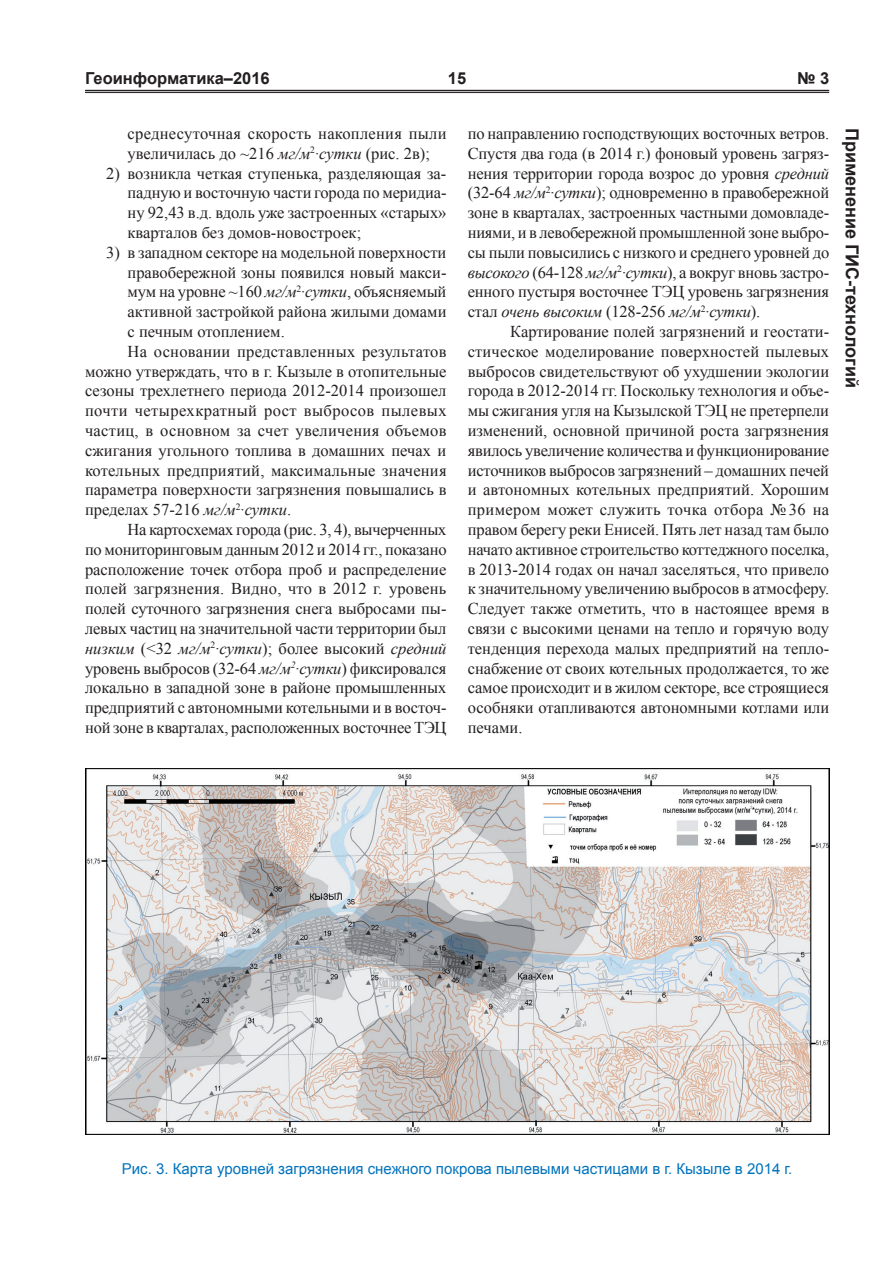
<style>
.page{position:relative;width:893px;height:1263px;background:#fff}
.page>*{position:absolute;margin:0;border:0;box-sizing:border-box;transform-origin:0 0}
.t1{font:700 18px "Arial";color:#231f20}
.t2{font:16.5px/19.8px "Times New Roman";color:#231f20;text-align:justify}
.t3{font:italic 16.5px "Times New Roman";color:#231f20}
.t4{font:16.5px "Times New Roman";letter-spacing:.02em;color:#231f20}
.t5{font:16.5px "Times New Roman";letter-spacing:.025em;color:#231f20}
.t6{font:700 16.5px "Arial";color:#231f20}
.t7{font:15px "Arial";color:#0073bd}
.s1{font-style:italic}
.s2{font-style:normal}
</style>
<div class="page">
<hr style="left:85px;top:90px;width:744px;height:1px;background:#231f20">
<hr style="left:85px;top:92px;width:744px;height:1px;background:#231f20">
<img style="left:85px;top:768px;width:744px;height:367px">
<p class="t6" style="left:85px;top:68px;width:186px">Геоинформатика–2016</p>
<p class="t6" style="left:448px;top:68px;width:20px">15</p>
<p class="t6" style="left:797px;top:68px;width:34px">№ 3</p>
<p class="t2" style="left:128px;top:123px;width:320px">среднесуточная скорость накопления пыли увеличилась до ~216 <span class="s1">мг/м</span><sup>2</sup><span class="s1">∙сутки</span> (рис. 2в);</p>
<p class="t2" style="left:128px;top:163px;width:320px;text-indent:-21px">2) возникла четкая ступенька, разделяющая за&shy;падную и восточную части города по меридиа&shy;ну 92,43 в.д. вдоль уже застроенных «старых» кварталов без домов-новостроек;</p>
<p class="t2" style="left:106px;top:242px;width:342px">3) в западном секторе на модельной поверхности</p>
<p class="t2" style="left:128px;top:262px;width:320px">правобережной зоны появился новый макси-</p>
<p class="t2" style="left:128px;top:282px;width:320px">мум на уровне ~160 <span class="s1">мг/м</span><sup>2</sup><span class="s1">∙сутки</span>, объясняемый</p>
<p class="t2" style="left:128px;top:302px;width:320px">активной застройкой района жилыми домами</p>
<p class="t2" style="left:128px;top:321px;width:159px">с печным отоплением.</p>
<p class="t2" style="left:128px;top:341px;width:320px">На основании представленных результатов</p>
<p class="t2" style="left:85px;top:361px;width:363px">можно утверждать, что в г. Кызыле в отопительные</p>
<p class="t2" style="left:85px;top:381px;width:363px">сезоны трехлетнего периода 2012-2014 произошел</p>
<p class="t5" style="left:85px;top:400px;width:363px">почти четырехкратный рост выбросов пылевых</p>
<p class="t4" style="left:85px;top:419px;width:363px">частиц, в основном за счет увеличения объемов</p>
<p class="t2" style="left:85px;top:440px;width:363px">сжигания угольного топлива в домашних печах и</p>
<p class="t2" style="left:85px;top:460px;width:363px">котельных предприятий, максимальные значения</p>
<p class="t2" style="left:85px;top:480px;width:363px">параметра поверхности загрязнения повышались в</p>
<p class="t2" style="left:85px;top:500px;width:208px">пределах 57-216 <span class="s1">мг/м</span><sup>2</sup><span class="s1">∙сутки</span>.</p>
<p class="t2" style="left:128px;top:519px;width:320px">На картосхемах города (рис. 3, 4), вычерченных</p>
<p class="t2" style="left:85px;top:539px;width:363px">по мониторинговым данным 2012 и 2014 гг., показано</p>
<p class="t2" style="left:85px;top:559px;width:363px">расположение точек отбора проб и распределение</p>
<p class="t2" style="left:85px;top:579px;width:363px">полей загрязнения. Видно, что в 2012 г. уровень</p>
<p class="t2" style="left:85px;top:599px;width:363px">полей суточного загрязнения снега выбросами пы-</p>
<p class="t2" style="left:85px;top:618px;width:363px">левых частиц на значительной части территории был</p>
<p class="t3" style="left:85px;top:637px;width:363px">низким <span class="s2">(&lt;32</span> мг/м<sup>2</sup>∙сутки<span class="s2">); более высокий</span> средний</p>
<p class="t2" style="left:85px;top:658px;width:363px">уровень выбросов (32-64 <span class="s1">мг/м</span><sup>2</sup><span class="s1">∙сутки</span>) фиксировался</p>
<p class="t2" style="left:85px;top:678px;width:363px">локально в западной зоне в районе промышленных</p>
<p class="t2" style="left:85px;top:698px;width:363px">предприятий с автономными котельными и в восточ-</p>
<p class="t2" style="left:85px;top:717px;width:363px">ной зоне в кварталах, расположенных восточнее ТЭЦ</p>
<p class="t2" style="left:468px;top:123px;width:363px">по направлению господствующих восточных ветров.<br>Спустя два года (в 2014 г.) фоновый уровень загряз&shy;нения территории города возрос до уровня <span class="s1">средний </span>(32-64 <span class="s1">мг/м</span><sup>2</sup><span class="s1">∙сутки</span>); одновременно в правобережной зоне в кварталах, застроенных частными домовладе&shy;ниями, и в левобережной промышленной зоне выбро&shy;сы пыли повысились с низкого и среднего уровней до <span class="s1">высокого</span> (64-128 <span class="s1">мг/м</span><sup>2</sup><span class="s1">∙сутки</span>), а вокруг вновь застро&shy;енного пустыря восточнее ТЭЦ уровень загрязнения стал <span class="s1">очень высоким</span> (128-256 <span class="s1">мг/м</span><sup>2</sup><span class="s1">∙сутки</span>).</p>
<p class="t2" style="left:468px;top:321px;width:363px;text-indent:43px">Картирование полей загрязнений и геостати&shy;стическое моделирование поверхностей пылевых выбросов свидетельствуют об ухудшении экологии города в 2012-2014 гг. Поскольку технология и объе&shy;мы сжигания угля на Кызылской ТЭЦ не претерпели изменений, основной причиной роста загрязнения явилось увеличение количества и функционирование источников выбросов загрязнений – домашних печей и автономных котельных предприятий. Хорошим примером может служить точка отбора № 36 на правом берегу реки Енисей. Пять лет назад там было начато активное строительство коттеджного поселка, в 2013-2014 годах он начал заселяться, что привело к значительному увеличению выбросов в атмосферу.<br>Следует также отметить, что в настоящее время в связи с высокими ценами на тепло и горячую воду тенденция перехода малых предприятий на тепло&shy;снабжение от своих котельных продолжается, то же самое происходит и в жилом секторе, все строящиеся особняки отапливаются автономными котлами или печами.</p>
<p class="t1" style="left:864px;top:128px;width:262px;rotate:90deg">Применение ГИС-технологий</p>
<p class="t7" style="left:122px;top:1159px;width:672px">Рис. 3. Карта уровней загрязнения снежного покрова пылевыми частицами в г. Кызыле в 2014 г.</p>
</div>
